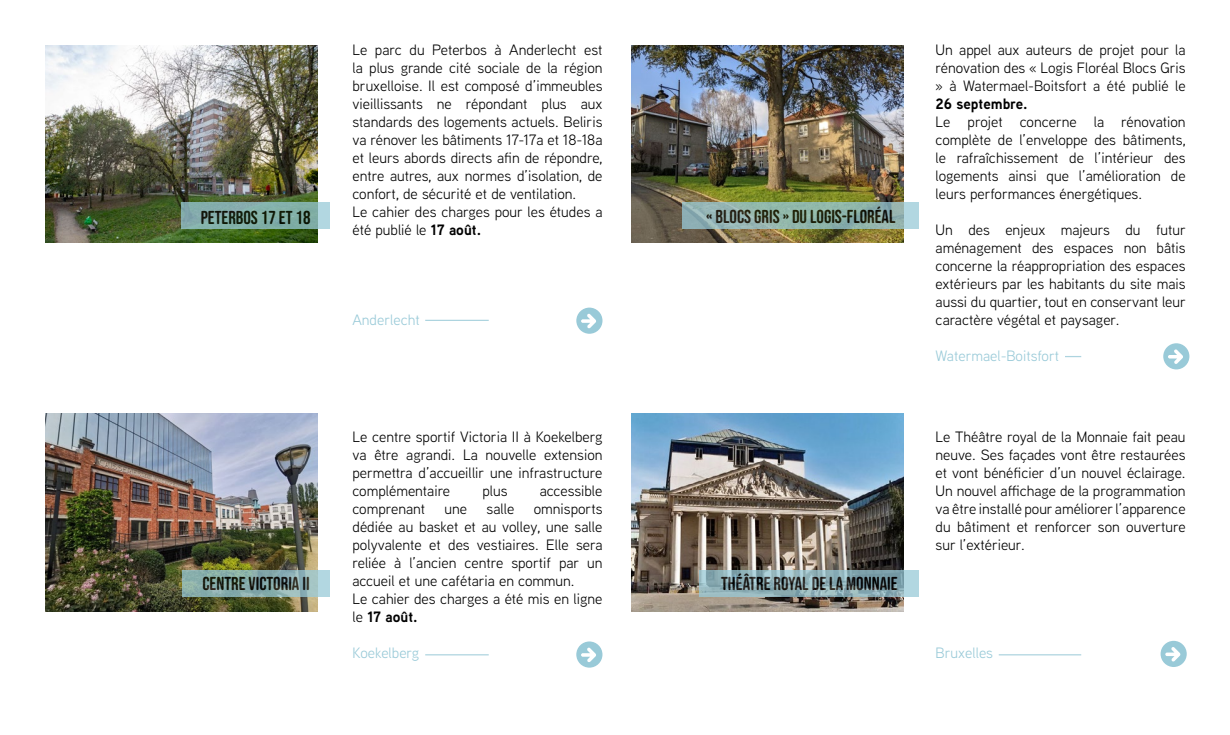
<style>
.page{position:relative;width:1230px;height:735px;background:#fff}
.page>*{position:absolute;margin:0;border:0;box-sizing:border-box;transform-origin:0 0}
.t1{font:18.75px "Bebas Neue Rounded";color:#000}
.t2{font:15px/18px "Aaux Next";color:#000;text-align:justify}
.t3{font:15px "Aaux Next";color:#99cad8}
.t4{font:700 15px "Aaux Next";color:#000}
.s1{font-weight:700}
</style>
<div class="page">
<img style="left:45px;top:45px;width:273px;height:197px">
<img style="left:45px;top:414px;width:273px;height:197px">
<img style="left:631px;top:414px;width:273px;height:197px">
<img style="left:631px;top:45px;width:273px;height:197px">
<svg style="left:181px;top:203px;width:149px;height:26px;background:#86b1ad"></svg>
<svg style="left:182px;top:570px;width:148px;height:26px;background:#8fb3b3"></svg>
<svg style="left:699px;top:570px;width:220px;height:26px;background:#90b2ba"></svg>
<svg style="left:682px;top:203px;width:237px;height:26px;background:#93b6b1"></svg>
<hr style="left:425px;top:320px;width:64px;height:1px;background:#99cad8">
<hr style="left:425px;top:654px;width:64px;height:1px;background:#99cad8">
<hr style="left:999px;top:654px;width:82px;height:1px;background:#99cad8">
<div style="left:576px;top:308px;width:26px;height:26px;background:#99cad8;border-radius:50%"></div>
<svg style="left:581px;top:314px;width:15px;height:14px"></svg>
<div style="left:576px;top:641px;width:26px;height:27px;background:#99cad8;border-radius:50%"></div>
<svg style="left:581px;top:648px;width:15px;height:14px"></svg>
<svg style="left:1065px;top:356px;width:16px;height:1px"></svg>
<div style="left:1163px;top:343px;width:26px;height:26px;background:#99cad8;border-radius:50%"></div>
<svg style="left:1168px;top:349px;width:15px;height:15px"></svg>
<div style="left:1161px;top:641px;width:26px;height:26px;background:#99cad8;border-radius:50%"></div>
<svg style="left:1165px;top:647px;width:15px;height:15px"></svg>
<p class="t1" style="left:201px;top:207px;width:111px">PETERBOS 17 ET 18</p>
<p class="t2" style="left:352px;top:41px;width:252px;text-align:left">Le parc du Peterbos à Anderlecht est la plus grande cité sociale de la région bruxelloise. Il est composé d’immeubles vieillissants ne répondant plus aux standards des logements actuels. Beliris va rénover les bâtiments 17-17a et 18-18a et leurs abords directs afin de répondre, entre autres, aux normes d’isolation, de confort, de sécurité et de ventilation.<br>Le cahier des charges pour les études a été publié le <span class="s1">17 août.</span></p>
<p class="t3" style="left:352px;top:310px;width:69px">Anderlecht</p>
<p class="t2" style="left:352px;top:427px;width:252px">Le centre sportif Victoria II à Koekelberg va être agrandi. La nouvelle extension permettra d’accueillir une infrastructure complémentaire</p>
<p class="t2" style="left:482px;top:481px;width:27px">plus</p>
<p class="t2" style="left:540px;top:481px;width:64px">accessible</p>
<p class="t1" style="left:706px;top:206px;width:191px">« BLOCS GRIS » DU LOGIS-FLORÉAL</p>
<p class="t2" style="left:352px;top:499px;width:252px;text-align:left;text-indent:181px">omnisports dédiée au basket et au volley, une salle polyvalente et des vestiaires. Elle sera reliée à l’ancien centre sportif par un accueil et une cafétaria en commun.<br>Le cahier des charges a été mis en ligne le <span class="s1">17 août.</span></p>
<p class="t3" style="left:352px;top:643px;width:68px">Koekelberg</p>
<p class="t2" style="left:352px;top:499px;width:74px">comprenant</p>
<p class="t2" style="left:445px;top:499px;width:24px">une</p>
<p class="t2" style="left:487px;top:499px;width:29px">salle</p>
<p class="t1" style="left:202px;top:573px;width:109px">CENTRE VICTORIA II</p>
<p class="t1" style="left:721px;top:573px;width:178px">THÉÂTRE ROYAL DE LA MONNAIE</p>
<p class="t2" style="left:936px;top:41px;width:252px">Un appel aux auteurs de projet pour la rénovation des « Logis Floréal Blocs Gris » à Watermael-Boitsfort a été publié le</p>
<p class="t4" style="left:936px;top:94px;width:94px">26 septembre.</p>
<p class="t2" style="left:936px;top:113px;width:252px">Le projet concerne la rénovation complète de l’enveloppe des bâtiments, le rafraîchissement de l’intérieur des logements ainsi que l’amélioration de leurs performances énergétiques.</p>
<p class="t2" style="left:936px;top:221px;width:252px">Un des enjeux majeurs du futur aménagement des espaces non bâtis concerne la réappropriation des espaces extérieurs par les habitants du site mais aussi du quartier, tout en conservant leur caractère végétal et paysager.</p>
<p class="t3" style="left:936px;top:346px;width:125px">Watermael-Boitsfort</p>
<p class="t2" style="left:936px;top:427px;width:252px">Le Théâtre royal de la Monnaie fait peau neuve. Ses façades vont être restaurées et vont bénéficier d’un nouvel éclairage.<br>Un nouvel affichage de la programmation va être installé pour améliorer l’apparence du bâtiment et renforcer son ouverture sur l’extérieur.</p>
<p class="t3" style="left:936px;top:643px;width:59px">Bruxelles</p>
</div>
